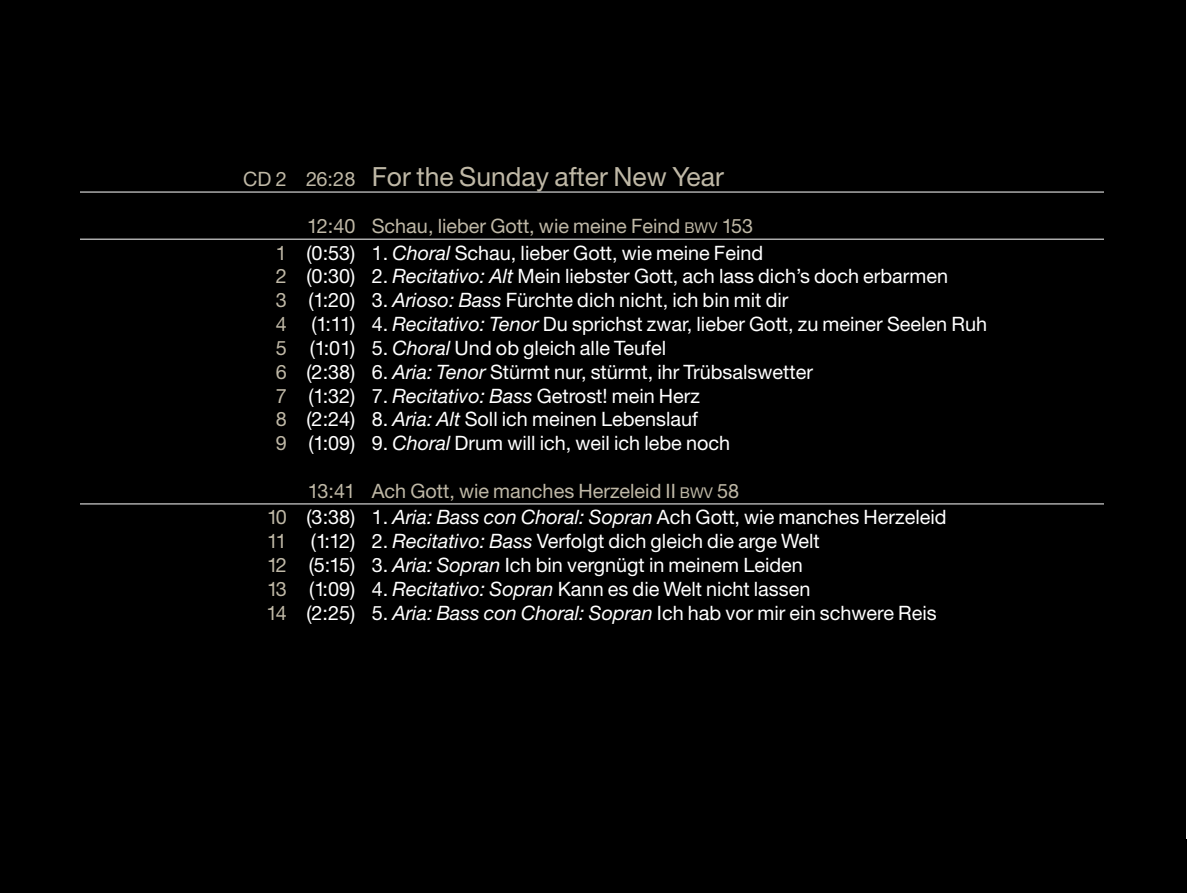
<style>
.page{position:relative;width:1187px;height:893px;background:#fff}
.page>*{position:absolute;margin:0;border:0;box-sizing:border-box;transform-origin:0 0}
.t1{font:26.4px "Helvetica Neue";color:#bfb8a6}
.t2{font:19.8px/23.9px "Helvetica Neue";color:#fff;text-align:justify}
.t3{font:19.8px/23.9px "Helvetica Neue";color:#bfb8a6;text-align:justify}
.s1{font-size:14.85px}
.s2{font-style:italic}
</style>
<div class="page">
<div style="left:0;top:0;width:1185px;height:893px;background:#000"></div>
<svg style="left:81px;top:191px;width:1022px;height:314px"></svg>
<p class="t3" style="left:243px;top:166px;width:45px">CD 2</p>
<p class="t3" style="left:276px;top:240px;width:13px">1<br>2<br>3<br>4<br>5<br>6<br>7<br>8<br>9</p>
<p class="t3" style="left:266px;top:505px;width:22px">10<br>11<br>12<br>13<br>14</p>
<p class="t3" style="left:306px;top:166px;width:51px">26:28</p>
<p class="t3" style="left:307px;top:214px;width:50px">12:40</p>
<p class="t2" style="left:306px;top:240px;width:50px">(0:53) (0:30) (1:20) (1:11) (1:01) (2:38) (1:32) (2:24) (1:09)</p>
<p class="t3" style="left:308px;top:479px;width:49px">13:41</p>
<p class="t2" style="left:306px;top:505px;width:50px">(3:38) (1:12) (5:15) (1:09) (2:25)</p>
<h1 class="t1" style="left:372px;top:160px;width:353px">For the Sunday after New Year</h1>
<p class="t3" style="left:372px;top:214px;width:383px">Schau, lieber Gott, wie meine Feind <span class="s1">BWV</span> 153</p>
<p class="t2" style="left:372px;top:240px;width:393px">1. <span class="s2">Choral</span> Schau, lieber Gott, wie meine Feind</p>
<p class="t2" style="left:372px;top:264px;width:578px">2. <span class="s2">Recitativo: Alt</span> Mein liebster Gott, ach lass dich’s doch erbarmen</p>
<p class="t2" style="left:372px;top:288px;width:418px">3. <span class="s2">Arioso: Bass</span> Fürchte dich nicht, ich bin mit dir</p>
<p class="t2" style="left:372px;top:312px;width:617px">4. <span class="s2">Recitativo: Tenor</span> Du sprichst zwar, lieber Gott, zu meiner Seelen Ruh</p>
<p class="t2" style="left:372px;top:336px;width:296px">5. <span class="s2">Choral</span> Und ob gleich alle Teufel</p>
<p class="t2" style="left:372px;top:359px;width:442px">6. <span class="s2">Aria: Tenor</span> Stürmt nur, stürmt, ihr Trübsalswetter</p>
<p class="t2" style="left:372px;top:383px;width:330px">7. <span class="s2">Recitativo: Bass</span> Getrost! mein Herz</p>
<p class="t2" style="left:372px;top:407px;width:328px">8. <span class="s2">Aria: Alt</span> Soll ich meinen Lebenslauf</p>
<p class="t2" style="left:372px;top:431px;width:360px">9. <span class="s2">Choral</span> Drum will ich, weil ich lebe noch</p>
<p class="t3" style="left:372px;top:479px;width:369px">Ach Gott, wie manches Herzeleid II <span class="s1">BWV</span> 58</p>
<p class="t2" style="left:372px;top:505px;width:576px">1. <span class="s2">Aria: Bass con Choral: Sopran</span> Ach Gott, wie manches Herzeleid</p>
<p class="t2" style="left:372px;top:529px;width:449px">2. <span class="s2">Recitativo: Bass</span> Verfolgt dich gleich die arge Welt</p>
<p class="t2" style="left:372px;top:553px;width:432px">3. <span class="s2">Aria: Sopran</span> Ich bin vergnügt in meinem Leiden</p>
<p class="t2" style="left:372px;top:576px;width:440px">4. <span class="s2">Recitativo: Sopran</span> Kann es die Welt nicht lassen</p>
<p class="t2" style="left:372px;top:600px;width:566px">5. <span class="s2">Aria: Bass con Choral: Sopran</span> Ich hab vor mir ein schwere Reis</p>
</div>
